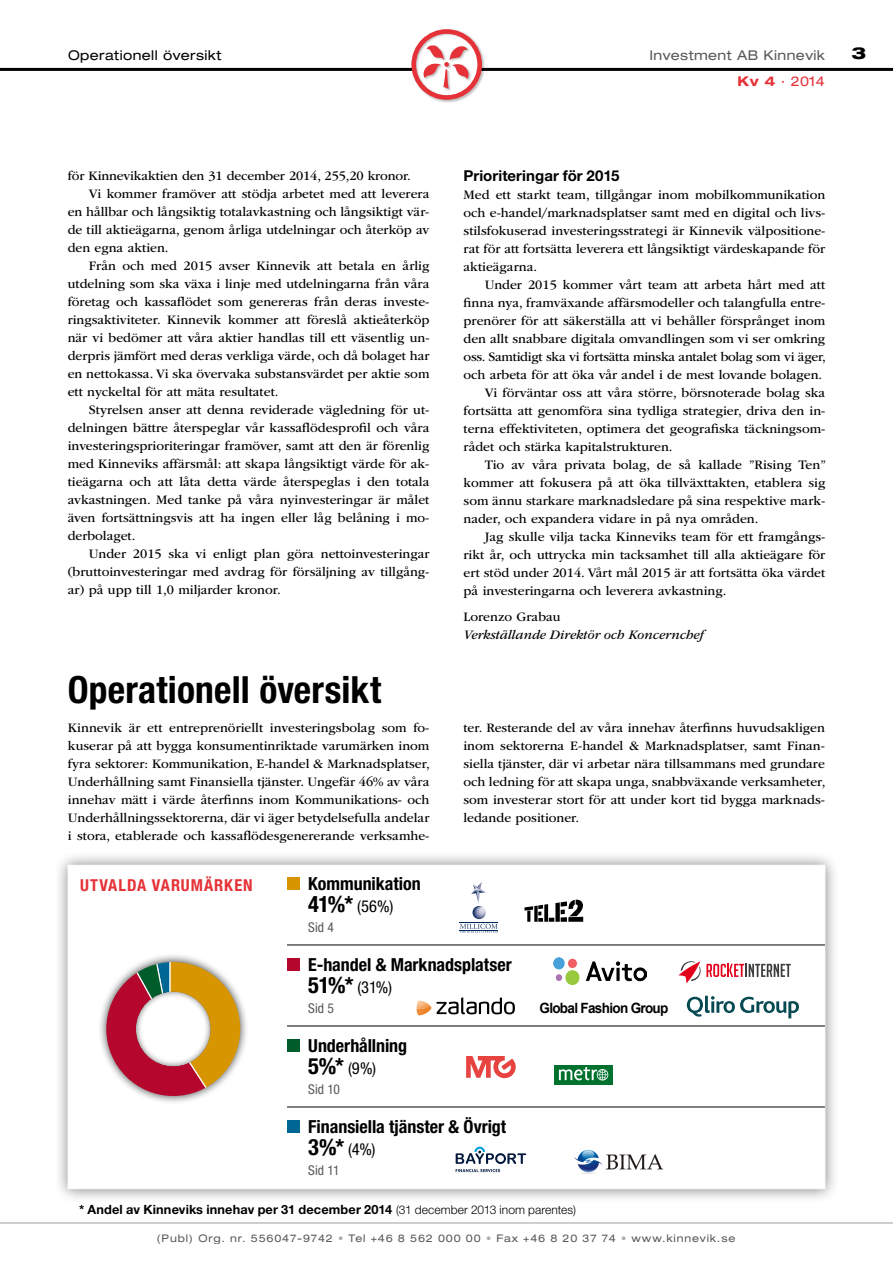
<style>
.page{position:relative;width:893px;height:1263px;background:#fff}
.page>*{position:absolute;margin:0;border:0;box-sizing:border-box;transform-origin:0 0}
.t1{font:700 condensed 37.5px "Helvetica Neue LT Std";letter-spacing:.005em;color:#000}
.t2{font:700 condensed 18px "Helvetica Neue LT Std";color:#000}
.t3{font:condensed 16.5px "Helvetica Neue LT Std";color:#000}
.t4{font:700 condensed 16.5px "Helvetica Neue LT Std";letter-spacing:.055em;color:#e53138}
.t5{font:800 expanded 16.5px "Helvetica Neue LT Std";color:#000}
.t6{font:700 15px "Helvetica Neue LT Std";letter-spacing:.005em;color:#000}
.t7{font:700 14.1px "Arial";letter-spacing:-.05em;color:#000;scale:.95 1}
.t8{font:13.5px/18px "ITC Garamond Std";color:#000;text-align:justify}
.t9{font:13.5px "ITC Garamond Std";letter-spacing:-.02em;color:#000}
.t10{font:italic 13.5px "ITC Garamond Std";color:#000}
.t11{font:expanded 13.5px "Helvetica Neue LT Std";letter-spacing:.03em;color:#000}
.t12{font:expanded 13.5px "Helvetica Neue LT Std";letter-spacing:.03em;color:#58585a}
.t13{font:condensed 13.5px "Helvetica Neue LT Std";color:#58585a}
.t14{font:expanded 13.5px "Helvetica Neue LT Std";color:#e53138}
.t15{font:700 12.75px "Helvetica Neue LT Std";letter-spacing:.01em;color:#000}
.t16{font:expanded 10.5px "Helvetica Neue LT Std";letter-spacing:.08em;color:#58585a}
.s1{font-weight:700}
.s2{font-weight:700;font-size:22.5px}
.s3{font-weight:300;font-size:12px}
</style>
<div class="page">
<hr style="left:0;top:1222px;width:892px;height:1px;background:#9c9e9f">
<svg style="left:0;top:67px;width:892px;height:4px;background:#3f3f3f"></svg>
<div style="left:411px;top:29px;width:74px;height:74px;background:#000;opacity:.25"></div>
<svg style="left:411px;top:29px;width:71px;height:71px"></svg>
<div style="left:53px;top:850px;width:787px;height:353px;background:#000;opacity:.5"></div>
<div style="left:68px;top:865px;width:757px;height:324px;background:#fff"></div>
<div style="left:97px;top:953px;width:152px;height:152px;background:#000;opacity:.75"></div>
<svg style="left:106px;top:962px;width:134px;height:134px"></svg>
<div style="left:134px;top:990px;width:78px;height:76px;background:#000;opacity:.75"></div>
<hr style="left:287px;top:944px;width:538px;height:1px;background:#000">
<hr style="left:287px;top:1025px;width:538px;height:1px;background:#000">
<hr style="left:287px;top:1106px;width:538px;height:1px;background:#000">
<div style="left:287px;top:877px;width:13px;height:13px;background:#d79600"></div>
<div style="left:287px;top:958px;width:13px;height:13px;background:#b5072d"></div>
<div style="left:287px;top:1039px;width:13px;height:13px;background:#005c2a"></div>
<div style="left:287px;top:1120px;width:13px;height:13px;background:#006694"></div>
<svg style="left:471px;top:882px;width:15px;height:21px"></svg>
<svg style="left:473px;top:906px;width:13px;height:13px"></svg>
<svg style="left:459px;top:924px;width:39px;height:9px"></svg>
<hr style="left:459px;top:930px;width:39px;height:1px;background:#00275b">
<hr style="left:459px;top:922px;width:39px;height:1px;background:#00275b">
<svg style="left:456px;top:1147px;width:70px;height:25px"></svg>
<svg style="left:524px;top:899px;width:59px;height:23px"></svg>
<img style="left:574px;top:1149px;width:90px;height:25px">
<div style="left:554px;top:1065px;width:58px;height:20px;background:#00722d"></div>
<svg style="left:559px;top:1066px;width:49px;height:14px"></svg>
<svg style="left:466px;top:1056px;width:50px;height:22px"></svg>
<svg style="left:687px;top:996px;width:112px;height:22px"></svg>
<svg style="left:416px;top:997px;width:99px;height:18px"></svg>
<svg style="left:679px;top:961px;width:112px;height:22px"></svg>
<img style="left:554px;top:958px;width:93px;height:26px">
<p class="t11" style="left:68px;top:47px;width:155px">Operationell översikt</p>
<p class="t12" style="left:649px;top:47px;width:177px">Investment AB Kinnevik</p>
<p class="t5" style="left:852px;top:43px;width:16px">3</p>
<p class="t8" style="left:68px;top:166px;width:345px">för Kinnevikaktien den 31 december 2014, 255,20 kronor.</p>
<p class="t8" style="left:89px;top:184px;width:342px">Vi kommer framöver att stödja arbetet med att leverera</p>
<p class="t8" style="left:68px;top:202px;width:363px">en hållbar och långsiktig totalavkastning och långsiktigt vär-</p>
<p class="t8" style="left:68px;top:220px;width:363px">de till aktieägarna, genom årliga utdelningar och återköp av</p>
<p class="t8" style="left:68px;top:238px;width:102px">den egna aktien.</p>
<p class="t8" style="left:89px;top:256px;width:342px">Från och med 2015 avser Kinnevik att betala en årlig</p>
<p class="t8" style="left:68px;top:274px;width:363px">utdelning som ska växa i linje med utdelningarna från våra</p>
<p class="t8" style="left:68px;top:292px;width:363px">företag och kassaflödet som genereras från deras investe-</p>
<p class="t8" style="left:68px;top:310px;width:363px">ringsaktiviteter. Kinnevik kommer att föreslå aktieåterköp</p>
<p class="t8" style="left:68px;top:328px;width:363px">när vi bedömer att våra aktier handlas till ett väsentlig un-</p>
<p class="t8" style="left:68px;top:346px;width:363px">derpris jämfört med deras verkliga värde, och då bolaget har</p>
<p class="t8" style="left:68px;top:364px;width:363px">en nettokassa. Vi ska övervaka substansvärdet per aktie som</p>
<p class="t8" style="left:68px;top:382px;width:212px">ett nyckeltal för att mäta resultatet.</p>
<p class="t8" style="left:89px;top:400px;width:342px">Styrelsen anser att denna reviderade vägledning för ut-</p>
<p class="t8" style="left:68px;top:418px;width:363px">delningen bättre återspeglar vår kassaflödesprofil och våra</p>
<p class="t8" style="left:68px;top:436px;width:363px">investeringsprioriteringar framöver, samt att den är förenlig</p>
<p class="t8" style="left:68px;top:454px;width:363px">med Kinneviks affärsmål: att skapa långsiktigt värde för ak-</p>
<p class="t8" style="left:68px;top:472px;width:363px">tieägarna och att låta detta värde återspeglas i den totala</p>
<p class="t8" style="left:68px;top:490px;width:363px">avkastningen. Med tanke på våra nyinvesteringar är målet</p>
<p class="t8" style="left:68px;top:508px;width:363px">även fortsättningsvis att ha ingen eller låg belåning i mo-</p>
<p class="t8" style="left:68px;top:526px;width:69px">derbolaget.</p>
<p class="t8" style="left:89px;top:544px;width:342px">Under 2015 ska vi enligt plan göra nettoinvesteringar</p>
<p class="t8" style="left:68px;top:562px;width:363px">(bruttoinvesteringar med avdrag för försäljning av tillgång-</p>
<p class="t8" style="left:68px;top:580px;width:215px">ar) på upp till 1,0 miljarder kronor.</p>
<p class="t14" style="left:737px;top:73px;width:89px"><span class="s1">Kv 4</span> ∙ 2014</p>
<p class="t6" style="left:464px;top:166px;width:157px">Prioriteringar för 2015</p>
<p class="t8" style="left:464px;top:186px;width:363px">Med ett starkt team, tillgångar inom mobilkommunikation och e-handel/marknadsplatser samt med en digital och livs&shy;stilsfokuserad investeringsstrategi är Kinnevik välpositione&shy;rat för att fortsätta leverera ett långsiktigt värdeskapande för aktieägarna.</p>
<p class="t8" style="left:485px;top:276px;width:342px">Under 2015 kommer vårt team att arbeta hårt med att</p>
<p class="t8" style="left:464px;top:294px;width:363px">finna nya, framväxande affärsmodeller och talangfulla entre-</p>
<p class="t8" style="left:464px;top:312px;width:363px">prenörer för att säkerställa att vi behåller försprånget inom</p>
<p class="t8" style="left:464px;top:330px;width:363px">den allt snabbare digitala omvandlingen som vi ser omkring</p>
<p class="t9" style="left:464px;top:349px;width:364px">oss. Samtidigt ska vi fortsätta minska antalet bolag som vi äger,</p>
<p class="t8" style="left:464px;top:366px;width:360px">och arbeta för att öka vår andel i de mest lovande bolagen.</p>
<p class="t8" style="left:485px;top:384px;width:342px">Vi förväntar oss att våra större, börsnoterade bolag ska</p>
<p class="t8" style="left:464px;top:402px;width:363px">fortsätta att genomföra sina tydliga strategier, driva den in-</p>
<p class="t8" style="left:464px;top:420px;width:363px">terna effektiviteten, optimera det geografiska täckningsom-</p>
<p class="t8" style="left:464px;top:438px;width:211px">rådet och stärka kapitalstrukturen.</p>
<p class="t8" style="left:485px;top:456px;width:343px">Tio av våra privata bolag, de så kallade ”Rising Ten”</p>
<p class="t8" style="left:464px;top:474px;width:363px">kommer att fokusera på att öka tillväxttakten, etablera sig</p>
<p class="t8" style="left:464px;top:492px;width:363px">som ännu starkare marknadsledare på sina respektive mark-</p>
<p class="t8" style="left:464px;top:510px;width:296px">nader, och expandera vidare in på nya områden.</p>
<p class="t8" style="left:485px;top:528px;width:342px">Jag skulle vilja tacka Kinneviks team för ett framgångs-</p>
<p class="t8" style="left:464px;top:546px;width:363px">rikt år, och uttrycka min tacksamhet till alla aktieägare för</p>
<p class="t8" style="left:464px;top:564px;width:363px">ert stöd under 2014. Vårt mål 2015 är att fortsätta öka värdet</p>
<p class="t8" style="left:464px;top:582px;width:264px">på investeringarna och leverera avkastning.</p>
<p class="t8" style="left:464px;top:608px;width:99px">Lorenzo Grabau</p>
<p class="t10" style="left:464px;top:628px;width:242px">Verkställande Direktör och Koncernchef</p>
<h1 class="t1" style="left:68px;top:667px;width:315px">Operationell översikt</h1>
<p class="t8" style="left:68px;top:719px;width:363px">Kinnevik är ett entreprenöriellt investeringsbolag som fo&shy;kuserar på att bygga konsumentinriktade varumärken inom fyra sektorer: Kommunikation, E-handel &amp; Marknadsplatser, Underhållning samt Finansiella tjänster. Ungefär 46% av våra innehav mätt i värde återfinns inom Kommunikations- och Underhållningssektorerna, där vi äger betydelsefulla andelar i stora, etablerade och kassaflödesgenererande verksamhe-</p>
<p class="t8" style="left:463px;top:719px;width:363px">ter. Resterande del av våra innehav återfinns huvudsakligen inom sektorerna E-handel &amp; Marknadsplatser, samt Finan&shy;siella tjänster, där vi arbetar nära tillsammans med grundare och ledning för att skapa unga, snabbväxande verksamheter, som investerar stort för att under kort tid bygga marknads&shy;ledande positioner.</p>
<p class="t4" style="left:80px;top:875px;width:174px">UTVALDA VARUMÄRKEN</p>
<h2 class="t2" style="left:308px;top:872px;width:114px">Kommunikation</h2>
<p class="t3" style="left:308px;top:897px;width:87px"><span class="s2">41%*</span> (56%)</p>
<p class="t13" style="left:308px;top:919px;width:27px">Sid 4</p>
<h2 class="t2" style="left:308px;top:953px;width:205px">E-handel &amp; Marknadsplatser</h2>
<p class="t3" style="left:308px;top:978px;width:85px"><span class="s2">51%*</span> (31%)</p>
<p class="t13" style="left:308px;top:1000px;width:27px">Sid 5</p>
<h2 class="t2" style="left:308px;top:1034px;width:100px">Underhållning</h2>
<p class="t3" style="left:308px;top:1059px;width:69px"><span class="s2">5%*</span> (9%)</p>
<p class="t13" style="left:308px;top:1081px;width:33px">Sid 10</p>
<h2 class="t2" style="left:308px;top:1115px;width:199px">Finansiella tjänster &amp; Övrigt</h2>
<p class="t3" style="left:308px;top:1140px;width:69px"><span class="s2">3%*</span> (4%)</p>
<p class="t13" style="left:308px;top:1162px;width:33px">Sid 11</p>
<p class="t7" style="left:539px;top:1000px;width:137px">Global Fashion Group</p>
<p class="t15" style="left:79px;top:1202px;width:498px">* Andel av Kinneviks innehav per 31 december 2014 <span class="s3">(31 december 2013 inom parentes)</span></p>
<p class="t16" style="left:157px;top:1231px;width:178px">(Publ) Org. nr. 556047-9742</p>
<p class="t16" style="left:349px;top:1231px;width:134px">Tel +46 8 562 000 00</p>
<p class="t16" style="left:496px;top:1231px;width:121px">Fax +46 8 20 37 74</p>
<p class="t16" style="left:632px;top:1231px;width:105px">www.kinnevik.se</p>
</div>
